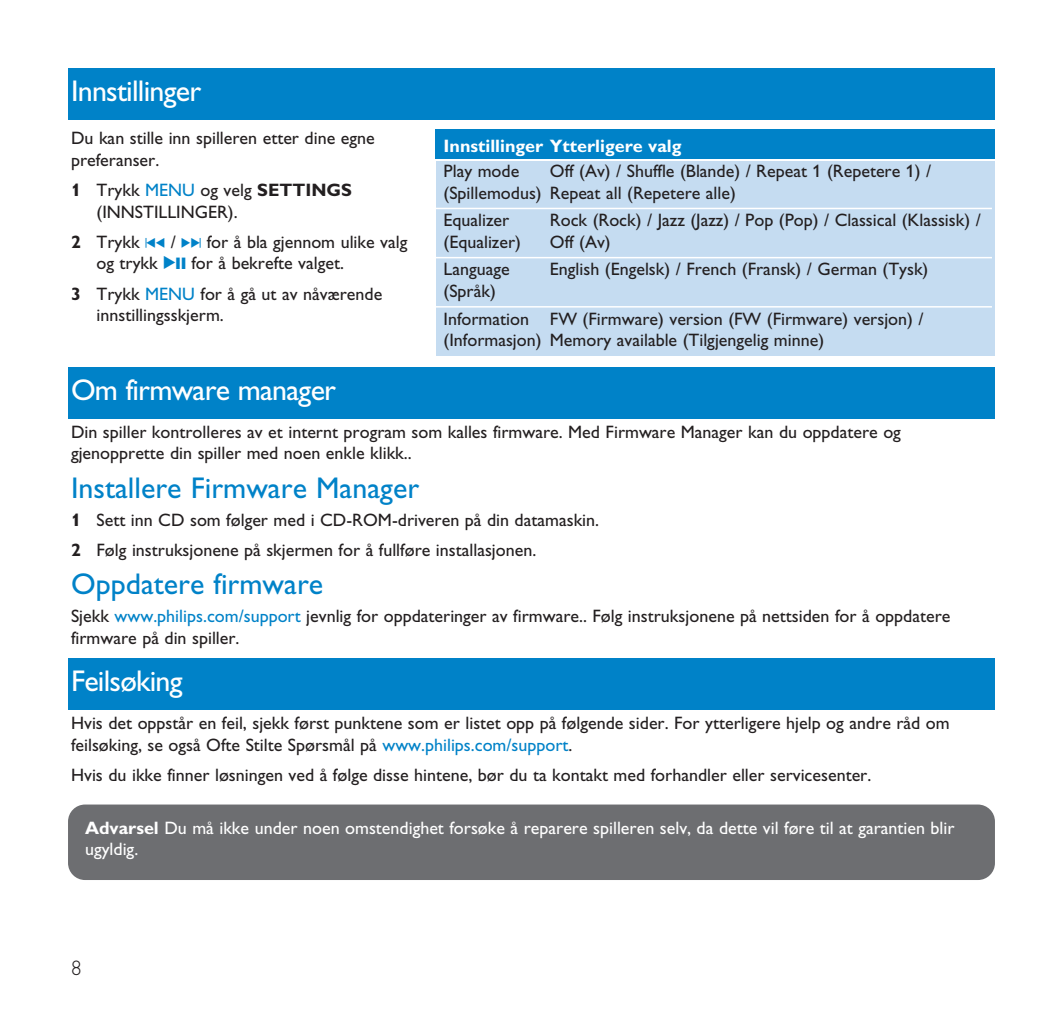
<style>
.page{position:relative;width:1063px;height:1021px;background:#fff}
.page>*{position:absolute;margin:0;border:0;box-sizing:border-box;transform-origin:0 0}
.t1{font:30px "Gill Alt One";color:#0082c8}
.t2{font:30px "Gill Alt One";letter-spacing:-.025em;color:#fff}
.t3{font:300 21px "Gill Alt One";color:#231f20}
.t4{font:18px/21.6px "Gill Alt One";color:#231f20}
.t5{font:18px/21.6px "Gill Alt One";color:#fff}
.t6{font:700 18px "Gill Alt One";color:#fff}
.s1{font-weight:700}
.s2{color:#0082c8}
.s3{font-family:"Audio Four 4";color:#0082c8}
</style>
<div class="page">
<div style="left:68px;top:69px;width:927px;height:51px;background:#0082c8"></div>
<div style="left:68px;top:367px;width:927px;height:51px;background:#0082c8"></div>
<div style="left:436px;top:161px;width:110px;height:194px;background:#c5dcf1"></div>
<div style="left:546px;top:161px;width:449px;height:194px;background:#c5dcf1"></div>
<div style="left:436px;top:129px;width:559px;height:30px;background:#0082c8"></div>
<hr style="left:435px;top:208px;width:557px;height:1px;background:#fff">
<hr style="left:435px;top:257px;width:557px;height:1px;background:#fff">
<hr style="left:435px;top:306px;width:557px;height:1px;background:#fff">
<div style="left:68px;top:659px;width:927px;height:51px;background:#0082c8"></div>
<div style="left:68px;top:804px;width:927px;height:76px;background:#6d6e71;border-radius:17px"></div>
<h1 class="t2" style="left:71px;top:80px;width:132px">Innstillinger</h1>
<p class="t4" style="left:71px;top:129px;width:305px">Du kan stille inn spilleren etter dine egne preferanser.</p>
<p class="t4" style="left:97px;top:181px;width:257px;text-indent:-26px"><span class="s1">1</span> Trykk <span class="s2">MENU</span> og velg <span class="s1">SETTINGS </span>(INNSTILLINGER).</p>
<p class="t4" style="left:97px;top:233px;width:312px;text-indent:-26px"><span class="s1">2</span> Trykk <span class="s3">J(</span> / <span class="s3">)K</span> for å bla gjennom ulike valg og trykk <span class="s3">2;</span> for å bekrefte valget.</p>
<p class="t4" style="left:97px;top:284px;width:287px;text-indent:-26px"><span class="s1">3</span> Trykk <span class="s2">MENU</span> for å gå ut av nåværende innstillingsskjerm.</p>
<h1 class="t2" style="left:71px;top:379px;width:267px">Om firmware manager</h1>
<p class="t6" style="left:444px;top:140px;width:239px">Innstillinger Ytterligere valg</p>
<p class="t4" style="left:444px;top:162px;width:77px">Play mode</p>
<p class="t4" style="left:444px;top:162px;width:489px;text-indent:106px">Off (Av) / Shuffle (Blande) / Repeat 1 (Repetere 1) / (Spillemodus) Repeat all (Repetere alle)</p>
<p class="t4" style="left:444px;top:211px;width:67px">Equalizer</p>
<p class="t4" style="left:550px;top:211px;width:432px">Rock (Rock) / Jazz (Jazz) / Pop (Pop) / Classical (Klassisk) /</p>
<p class="t4" style="left:444px;top:233px;width:79px">(Equalizer)</p>
<p class="t4" style="left:550px;top:233px;width:62px">Off (Av)</p>
<p class="t4" style="left:444px;top:260px;width:68px">Language</p>
<p class="t4" style="left:550px;top:260px;width:380px">English (Engelsk) / French (Fransk) / German (Tysk)</p>
<p class="t4" style="left:444px;top:279px;width:482px;line-height:27.6px">(Språk)<br>Information FW (Firmware) version (FW (Firmware) versjon) /</p>
<p class="t4" style="left:444px;top:331px;width:382px">(Informasjon) Memory available (Tilgjengelig minne)</p>
<p class="t4" style="left:71px;top:423px;width:831px">Din spiller kontrolleres av et internt program som kalles firmware. Med Firmware Manager kan du oppdatere og gjenopprette din spiller med noen enkle klikk..</p>
<h1 class="t1" style="left:71px;top:477px;width:350px">Installere Firmware Manager</h1>
<p class="t4" style="left:71px;top:506px;width:530px;line-height:30px"><span class="s1">1</span> Sett inn CD som følger med i CD-ROM-driveren på din datamaskin.<br><span class="s1">2</span> Følg instruksjonene på skjermen for å fullføre installasjonen.</p>
<h1 class="t1" style="left:71px;top:573px;width:254px">Oppdatere firmware</h1>
<p class="t4" style="left:71px;top:607px;width:881px">Sjekk <span class="s2">www.philips.com/support</span> jevnlig for oppdateringer av firmware.. Følg instruksjonene på nettsiden for å oppdatere firmware på din spiller.</p>
<h1 class="t2" style="left:71px;top:670px;width:113px">Feilsøking</h1>
<p class="t4" style="left:71px;top:714px;width:880px">Hvis det oppstår en feil, sjekk først punktene som er listet opp på følgende sider. For ytterligere hjelp og andre råd om feilsøking, se også Ofte Stilte Spørsmål på <span class="s2">www.philips.com/support</span>.</p>
<p class="t4" style="left:71px;top:766px;width:802px">Hvis du ikke finner løsningen ved å følge disse hintene, bør du ta kontakt med forhandler eller servicesenter.</p>
<p class="t5" style="left:85px;top:819px;width:871px"><span class="s1">Advarsel</span> Du må ikke under noen omstendighet forsøke å reparere spilleren selv, da dette vil føre til at garantien blir ugyldig.</p>
<p class="t3" style="left:71px;top:960px;width:12px">8</p>
</div>
